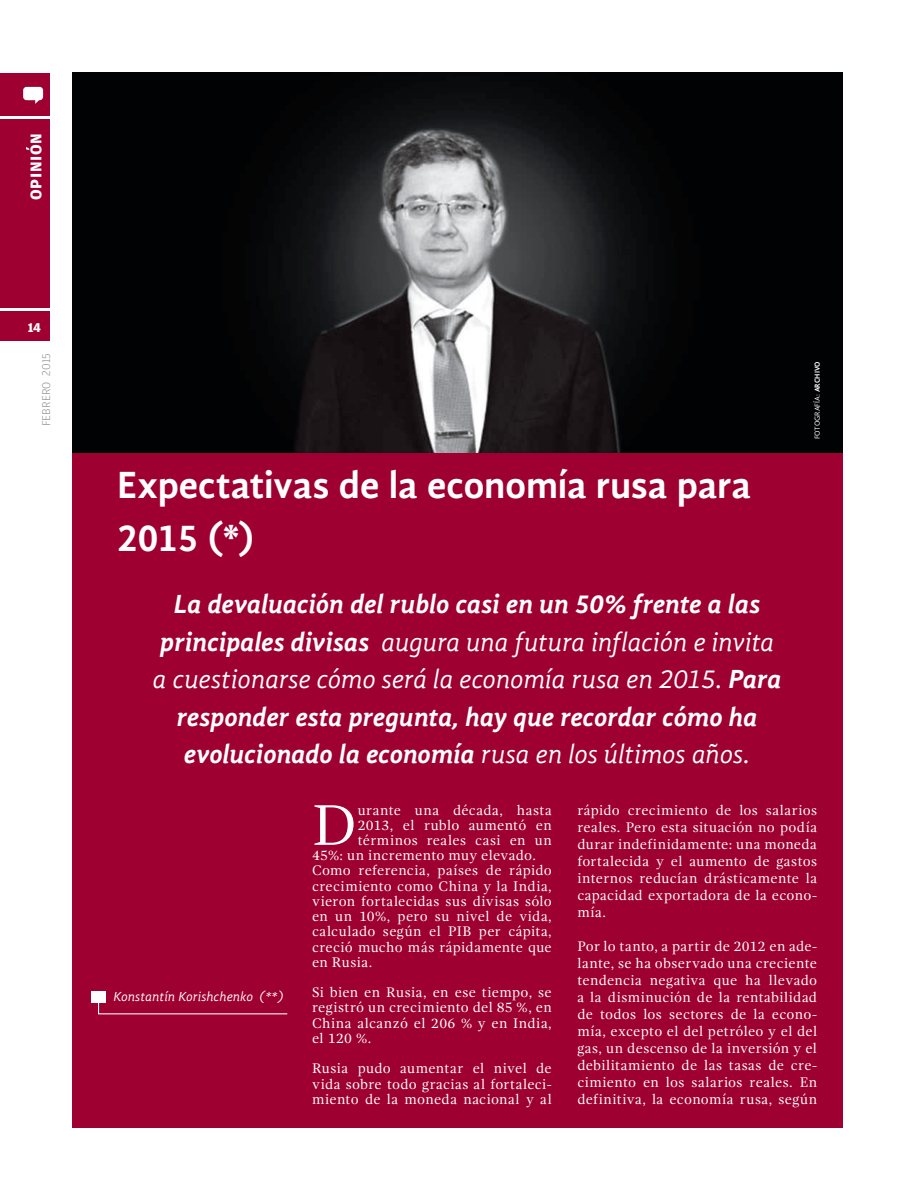
<style>
.page{position:relative;width:915px;height:1191px;background:#fff}
.page>*{position:absolute;margin:0;border:0;box-sizing:border-box;transform-origin:0 0}
.t1{font:59.1px "Gandhi Serif";color:#fff}
.t2{font:700 39px/52.5px "Gandhi Sans";color:#fff}
.t3{font:italic 700 27px/37.5px "Gandhi Sans";letter-spacing:-.01em;color:#fff;text-align:center}
.t4{font:700 16.5px "Amplitude";letter-spacing:.04em;color:#fff}
.t5{font:14.25px/17px "Gandhi Serif";letter-spacing:.025em;color:#fff;text-align:justify}
.t6{font:italic 13.5px "Gandhi Sans";letter-spacing:.005em;color:#fff}
.t7{font:700 13.5px "Amplitude";color:#fff}
.t8{font:300 12px "Amplitude";letter-spacing:.01em;color:#939598}
.t9{font:7.5px "Gandhi Sans";color:#fff}
.s1{font-weight:400}
.s2{font-weight:700}
</style>
<div class="page">
<img style="left:72px;top:72px;width:770px;height:381px">
<div style="left:0;top:74px;width:49px;height:267px;background:#9e0131"></div>
<hr style="left:0;top:116px;width:51px;height:3px;background:#fff">
<hr style="left:0;top:308px;width:51px;height:3px;background:#fff">
<svg style="left:23px;top:87px;width:20px;height:17px"></svg>
<div style="left:72px;top:453px;width:770px;height:674px;background:#9e0131"></div>
<svg style="left:98px;top:999px;width:190px;height:16px"></svg>
<div style="left:91px;top:991px;width:14px;height:12px;background:#fff"></div>
<p class="t4" style="left:31px;top:200px;width:68px;rotate:-90deg">OPINION</p>
<p class="t7" style="left:28px;top:323px;width:15px">14</p>
<p class="t8" style="left:39px;top:426px;width:75px;rotate:-90deg">FEBRERO 2015</p>
<h2 class="t2" style="left:117px;top:462px;width:635px">Expectativas de la economía rusa para<br>2015 (*)</h2>
<p class="t3" style="left:152px;top:587px;width:630px">La devaluación del rublo casi en un 50% frente a las principales divisas <span class="s1">augura una futura inflación e invita a cuestionarse cómo será la economía rusa en 2015.</span> Para responder esta pregunta, hay que recordar cómo ha evolucionado la economía <span class="s1">rusa en los últimos años.</span></p>
<p class="t9" style="left:814px;top:439px;width:79px;rotate:-90deg">FOTOGRAFÍA: <span class="s2">ARCHIVO</span></p>
<p class="t6" style="left:113px;top:991px;width:171px">Konstantín Korishchenko (**)</p>
<h1 class="t1" style="left:312px;top:802px;width:46px">D</h1>
<p class="t5" style="left:357px;top:803px;width:195px">urante una década, hasta</p>
<p class="t5" style="left:357px;top:818px;width:195px">2013, el rublo aumentó en</p>
<p class="t5" style="left:357px;top:833px;width:195px">términos reales casi en un</p>
<p class="t5" style="left:312px;top:848px;width:225px">45%: un incremento muy elevado.</p>
<p class="t5" style="left:312px;top:863px;width:241px">Como referencia, países de rápido</p>
<p class="t5" style="left:312px;top:878px;width:241px">crecimiento como China y la India,</p>
<p class="t5" style="left:312px;top:894px;width:241px">vieron fortalecidas sus divisas sólo</p>
<p class="t5" style="left:312px;top:909px;width:241px">en un 10%, pero su nivel de vida,</p>
<p class="t5" style="left:312px;top:924px;width:241px">calculado según el PIB per cápita,</p>
<p class="t5" style="left:312px;top:939px;width:241px">creció mucho más rápidamente que</p>
<p class="t5" style="left:312px;top:955px;width:62px">en Rusia.</p>
<p class="t5" style="left:312px;top:986px;width:241px;line-height:15.3px">Si bien en Rusia, en ese tiempo, se registró un crecimiento del 85 %, en China alcanzó el 206 % y en India, el 120 %.</p>
<p class="t5" style="left:312px;top:1062px;width:241px;line-height:15.3px">Rusia pudo aumentar el nivel de vida sobre todo gracias al fortaleci&shy;miento de la moneda nacional y al</p>
<p class="t5" style="left:577px;top:803px;width:241px">rápido crecimiento de los salarios reales. Pero esta situación no podía durar indefinidamente: una moneda fortalecida y el aumento de gastos internos reducían drásticamente la capacidad exportadora de la econo&shy;mía.</p>
<p class="t5" style="left:577px;top:939px;width:241px">Por lo tanto, a partir de 2012 en ade&shy;lante, se ha observado una creciente tendencia negativa que ha llevado a la disminución de la rentabilidad de todos los sectores de la econo&shy;mía, excepto el del petróleo y el del gas, un descenso de la inversión y el debilitamiento de las tasas de cre&shy;cimiento en los salarios reales. En definitiva, la economía rusa, según</p>
</div>
